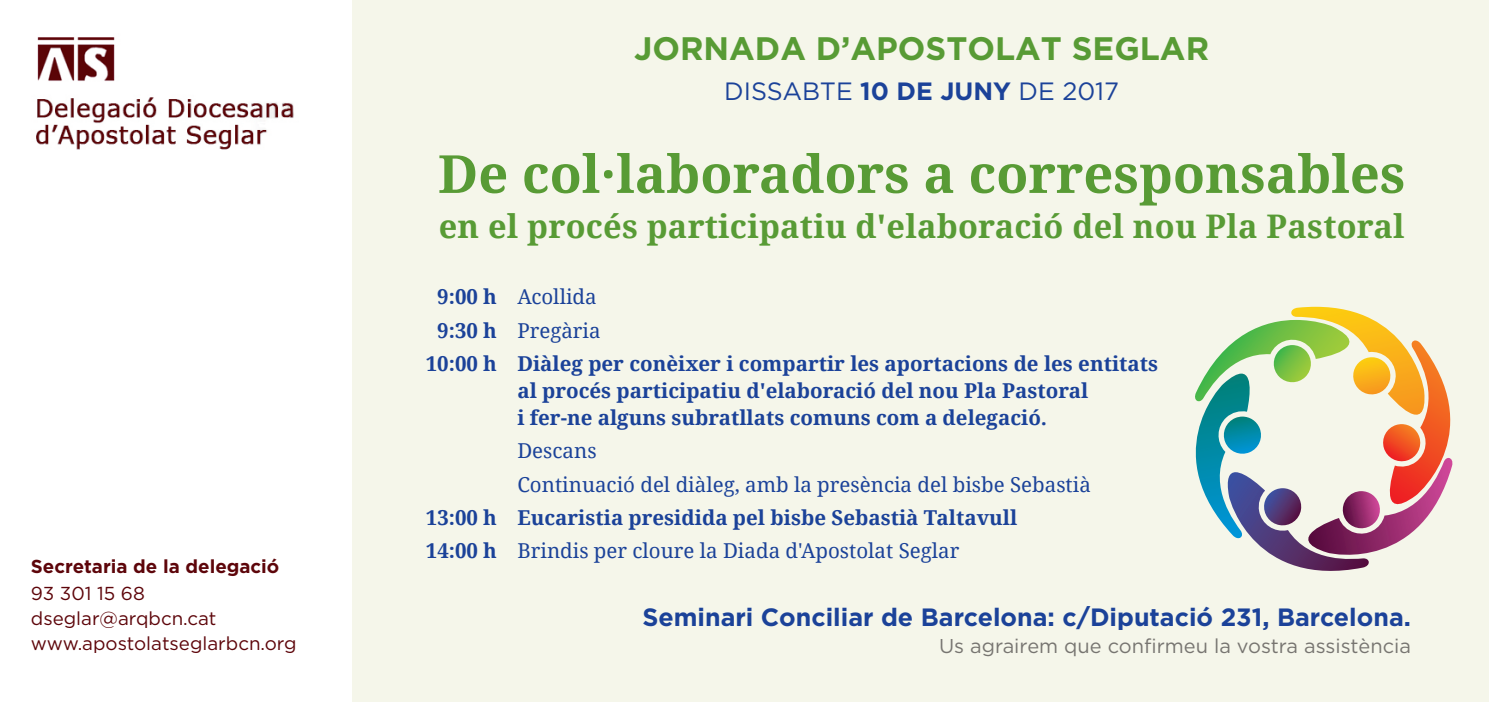
<style>
.page{position:relative;width:1489px;height:702px;background:#fff}
.page>*{position:absolute;margin:0;border:0;box-sizing:border-box;transform-origin:0 0}
.t1{font:700 52.5px "Droid Serif";color:#589b35}
.t2{font:700 32.5px "Droid Serif";letter-spacing:.005em;color:#589b35}
.t3{font:700 32.5px "Gotham";color:#589b35}
.t4{font:700 25px "Gotham";color:#1b4299}
.t5{font:25px "Gotham";color:#1b4299}
.t6{font:700 20.5px/27px "Droid Serif";color:#1b4299}
.t7{font:20.5px/33.2px "Droid Serif";color:#1b4299}
.t8{font:20px "Gotham";color:rgb(35 31 32/.6)}
.t9{font:18.75px/25px "Gotham";color:#5d050a}
.t10{font:700 18.75px "Gotham";color:#5d050a}
.s1{font-weight:700}
.s2{font-weight:400}
</style>
<div class="page">
<div style="left:352px;top:0;width:1136px;height:702px;background:#f5f6ea"></div>
<img style="left:36px;top:37px;width:258px;height:113px">
<svg style="left:1195px;top:307px;width:258px;height:264px"></svg>
<p class="t10" style="left:31px;top:555px;width:250px">Secretaria de la delegació</p>
<p class="t9" style="left:31px;top:581px;width:267px">93 301 15 68 dseglar@arqbcn.cat www.apostolatseglarbcn.org</p>
<h2 class="t3" style="left:634px;top:30px;width:576px">JORNADA D’APOSTOLAT SEGLAR</h2>
<p class="t5" style="left:724px;top:77px;width:396px">DISSABTE <span class="s1">10 DE JUNY</span> DE 2017</p>
<h1 class="t1" style="left:438px;top:144px;width:968px">De col·laboradors a corresponsables</h1>
<h2 class="t2" style="left:438px;top:208px;width:967px">en el procés participatiu d'elaboració del nou Pla Pastoral</h2>
<p class="t7" style="left:437px;top:281px;width:161px"><span class="s1">9:00 h</span> Acollida</p>
<p class="t7" style="left:437px;top:314px;width:165px"><span class="s1">9:30 h</span> Pregària</p>
<p class="t6" style="left:426px;top:350px;width:733px">10:00 h Diàleg per conèixer i compartir les aportacions de les entitats</p>
<p class="t6" style="left:517px;top:377px;width:572px">al procés participatiu d'elaboració del nou Pla Pastoral i fer-ne alguns subratllats comuns com a delegació.</p>
<p class="t7" style="left:517px;top:434px;width:575px">Descans<br>Continuació del diàleg, amb la presència del bisbe Sebastià</p>
<p class="t6" style="left:426px;top:501px;width:593px;line-height:33.2px">13:00 h Eucaristia presidida pel bisbe Sebastià Taltavull<br>14:00 h <span class="s2">Brindis per cloure la Diada d'Apostolat Seglar</span></p>
<p class="t4" style="left:642px;top:602px;width:770px">Seminari Conciliar de Barcelona: c/Diputació 231, Barcelona.</p>
<p class="t8" style="left:939px;top:635px;width:473px">Us agrairem que confirmeu la vostra assistència</p>
</div>
